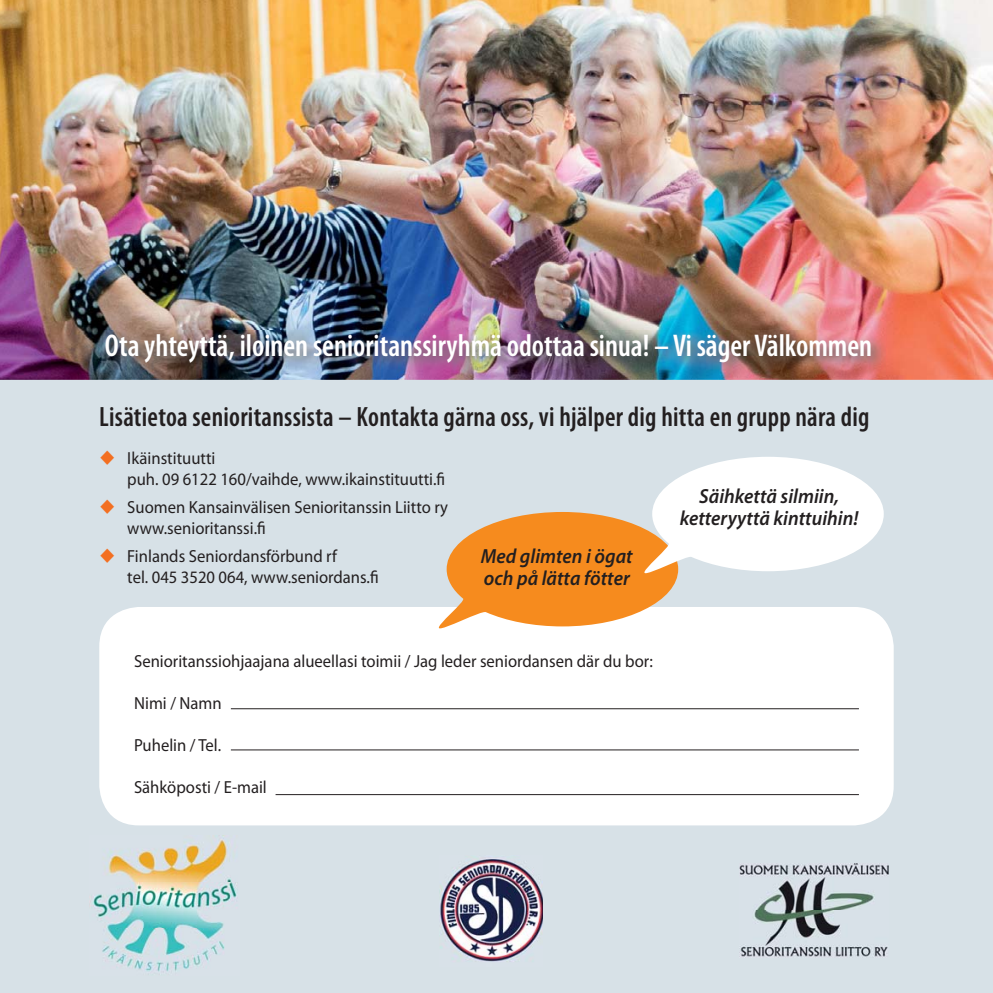
<style>
.page{position:relative;width:993px;height:993px;background:#fff}
.page>*{position:absolute;margin:0;border:0;box-sizing:border-box;transform-origin:0 0}
.t1{font:600 condensed 31.5px "Myriad Pro";color:#fff;scale:.95 1}
.t2{font:600 condensed 28px "Myriad Pro";letter-spacing:.01em;color:#231f20;scale:.95 1}
.t3{font:italic 600 20.47px/22.1px "Myriad Pro";color:#231f20;scale:.95 1}
.t4{font:17.5px/21px "Myriad Pro";color:#231f20;scale:.95 1}
.s1{color:#f36f21}
</style>
<div class="page">
<div style="left:0;top:353px;width:992px;height:639px;background:#d7e1e7"></div>
<div style="left:99px;top:606px;width:794px;height:219px;background:#fff;border-radius:40px"></div>
<img style="left:739px;top:863px;width:149px;height:94px">
<hr style="left:231px;top:708px;width:627px;height:1px;background:#231f20">
<hr style="left:231px;top:749px;width:627px;height:1px;background:#231f20">
<hr style="left:275px;top:794px;width:583px;height:1px;background:#231f20">
<img style="left:0;top:0;width:992px;height:379px">
<svg style="left:435px;top:457px;width:448px;height:172px"></svg>
<img style="left:439px;top:856px;width:103px;height:106px">
<img style="left:89px;top:835px;width:148px;height:137px">
<img style="left:101px;top:330px;width:784px;height:47px">
<h1 class="t1" style="left:105px;top:334px;width:809px">Ota yhteyttä, iloinen senioritanssiryhmä odottaa sinua! – Vi säger Välkommen</h1>
<h2 class="t2" style="left:99px;top:405px;width:811px">Lisätietoa senioritanssista – Kontakta gärna oss, vi hjälper dig hitta en grupp nära dig</h2>
<p class="t4" style="left:127px;top:449px;width:336px;text-indent:-28px"><span class="s1">◆</span> Ikäinstituutti<br>puh. 09 6122 160/vaihde, www.ikainstituutti.fi</p>
<p class="t4" style="left:127px;top:498px;width:339px;text-indent:-28px"><span class="s1">◆</span> Suomen Kansainvälisen Senioritanssin Liitto ry www.senioritanssi.fi</p>
<p class="t4" style="left:127px;top:547px;width:266px;text-indent:-28px"><span class="s1">◆</span> Finlands Seniordansförbund rf<br>tel. 045 3520 064, www.seniordans.fi</p>
<p class="t3" style="left:679px;top:487px;width:189px;text-align:center">Säihkettä silmiin, ketteryyttä kinttuihin!</p>
<p class="t3" style="left:480px;top:546px;width:161px">Med glimten i ögat och på lätta fötter</p>
<p class="t4" style="left:134px;top:652px;width:547px">Senioritanssiohjaajana alueellasi toimii / Jag leder seniordansen där du bor:</p>
<p class="t4" style="left:134px;top:694px;width:94px">Nimi / Namn</p>
<p class="t4" style="left:134px;top:736px;width:93px">Puhelin / Tel.</p>
<p class="t4" style="left:134px;top:778px;width:141px">Sähköposti / E-mail</p>
</div>
